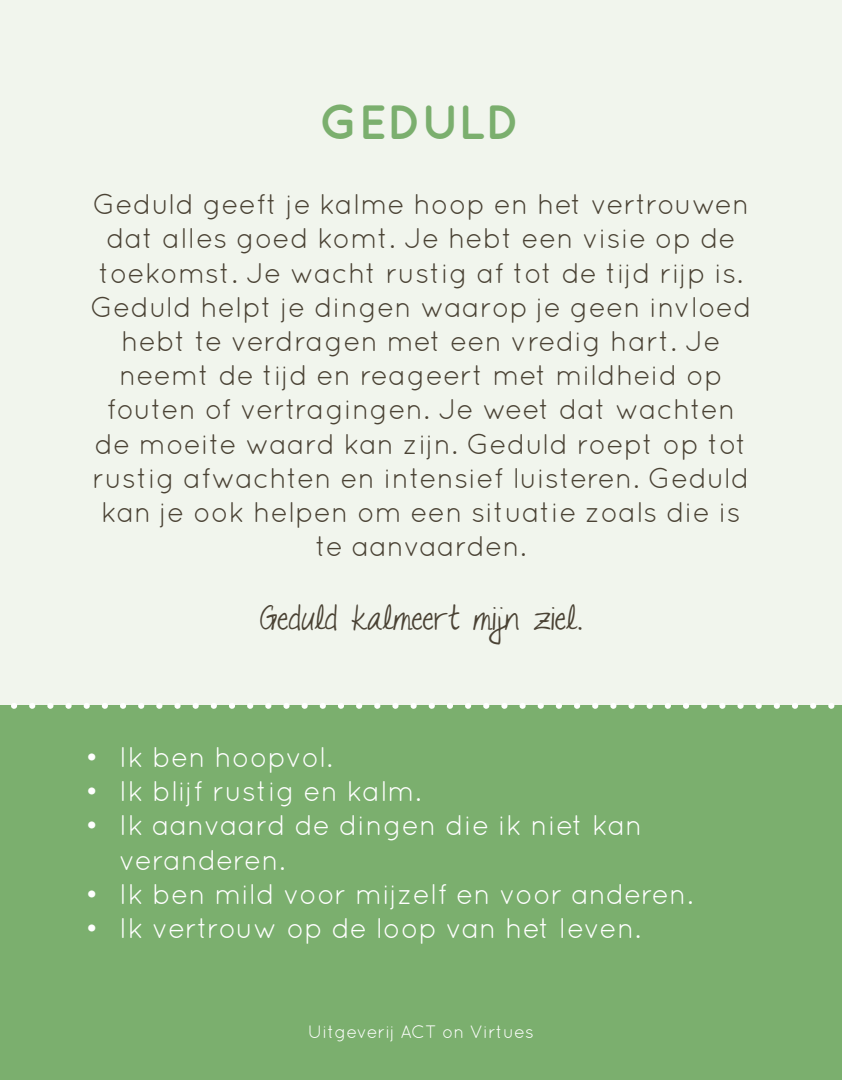
<style>
.page{position:relative;width:842px;height:1080px;background:#fff}
.page>*{position:absolute;margin:0;border:0;box-sizing:border-box;transform-origin:0 0}
.Deugd_Back{font:700 48px "Quicksand";color:#7baf6e}
.Mijn{font:33px "Talkingtothe Moon";color:#4a4234}
.Deugd_tekst_back{font:28.5px/34.2px "Quicksand";color:#4a4234;text-align:center}
.Deugd__Back_Opsommin{font:28.5px/34.2px "Quicksand";color:#fff}
.Copyright{font:18px "Quicksand";color:#fff}
</style>
<div class="page">
<div style="left:0;top:0;width:842px;height:706px;background:#f1f5ed"></div>
<div style="left:0;top:706px;width:842px;height:374px;background:#7baf6e"></div>
<svg style="left:0;top:703px;width:842px;height:6px"></svg>
<p class="Deugd_Back" style="left:319px;top:94px;width:202px">GEDULD</p>
<p class="Deugd_tekst_back" style="left:90px;top:187px;width:663px">Geduld geeft je kalme hoop en het vertrouwen dat alles goed komt. Je hebt een visie op de toekomst. Je wacht rustig af tot de tijd rijp is.<br>Geduld helpt je dingen waarop je geen invloed hebt te verdragen met een vredig hart. Je neemt de tijd en reageert met mildheid op fouten of vertragingen. Je weet dat wachten de moeite waard kan zijn. Geduld roept op tot rustig afwachten en intensief luisteren. Geduld kan je ook helpen om een situatie zoals die is te aanvaarden.</p>
<p class="Mijn" style="left:260px;top:599px;width:324px">Geduld kalmeert mijn ziel.</p>
<p class="Deugd__Back_Opsommin" style="left:85px;top:740px;width:249px">• Ik ben hoopvol.</p>
<p class="Deugd__Back_Opsommin" style="left:85px;top:774px;width:338px">• Ik blijf rustig en kalm.</p>
<p class="Deugd__Back_Opsommin" style="left:119px;top:808px;width:525px;text-indent:-34px">• Ik aanvaard de dingen die ik niet kan veranderen.</p>
<p class="Deugd__Back_Opsommin" style="left:85px;top:876px;width:610px">• Ik ben mild voor mijzelf en voor anderen.</p>
<p class="Deugd__Back_Opsommin" style="left:85px;top:911px;width:557px">• Ik vertrouw op de loop van het leven.</p>
<p class="Copyright" style="left:308px;top:1021px;width:228px">Uitgeverij ACT on Virtues</p>
</div>
